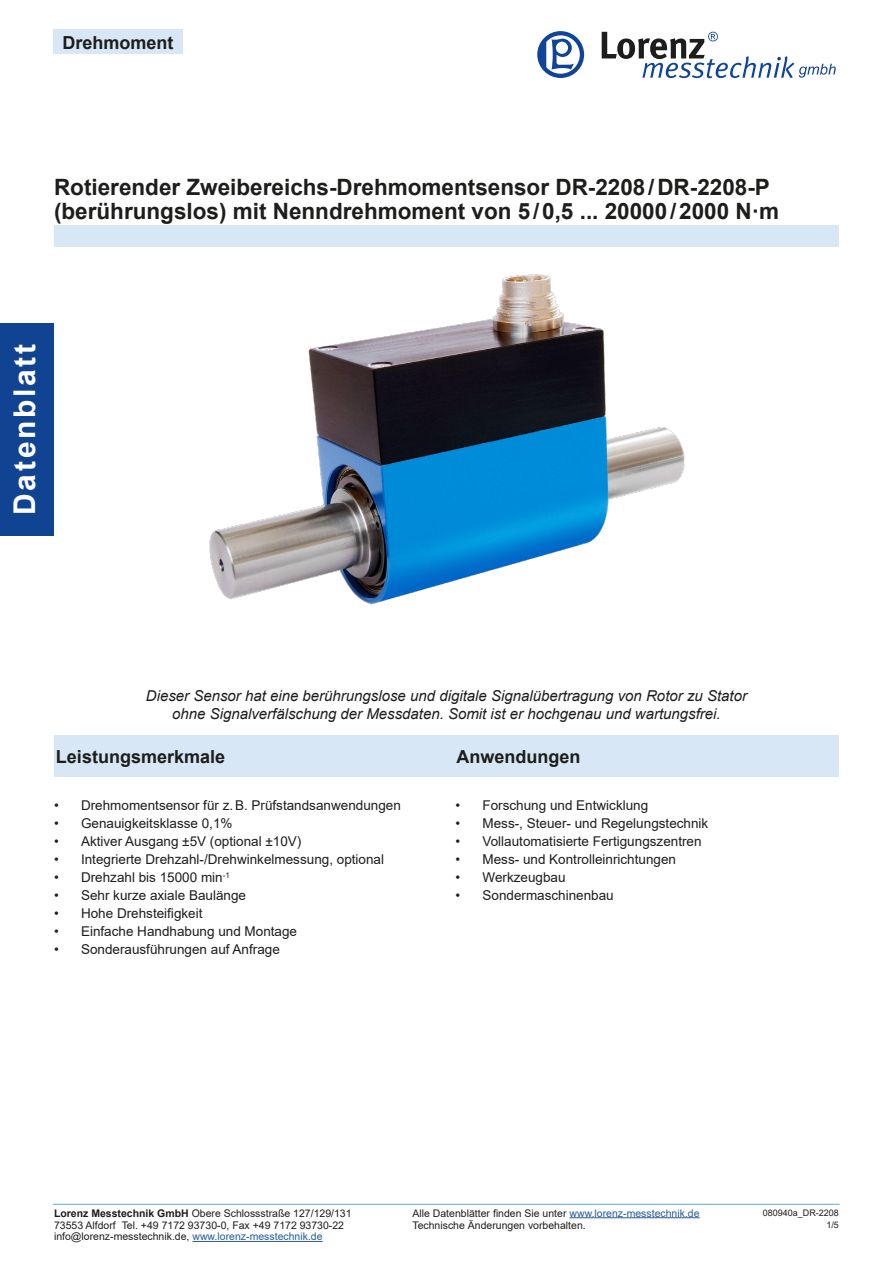
<style>
.page{position:relative;width:893px;height:1263px;background:#fff}
.page>*{position:absolute;margin:0;border:0;box-sizing:border-box;transform-origin:0 0}
.t1{font:700 30px "Arial";letter-spacing:.09em;color:#fff}
.t2{font:700 22.5px/24px "Arial";color:#1d1d1b}
.t3{font:700 18px "Arial";color:#1d1d1b}
.t4{font:italic 15px/18px "Arial";color:#1d1d1b;text-align:center}
.t5{font:13.5px "Arial";color:#1d1d1b}
.t6{font:10.5px/12.6px "Arial";color:#1d1d1b}
.t7{font:9px/12.6px "Arial";color:#1d1d1b;text-align:right}
.s1{font-weight:700}
.s2{color:#275b9b}
</style>
<div class="page">
<svg style="left:537px;top:31px;width:47px;height:47px"></svg>
<svg style="left:602px;top:32px;width:234px;height:46px"></svg>
<div style="left:0;top:323px;width:53px;height:213px;background:#104493"></div>
<hr style="left:192px;top:1241px;width:131px;height:1px;background:#275b9b">
<hr style="left:569px;top:1217px;width:131px;height:1px;background:#275b9b">
<hr style="left:53px;top:1204px;width:787px;height:1px;background:#6fb0e0">
<div style="left:53px;top:30px;width:130px;height:24px;background:#d8e7f6"></div>
<div style="left:54px;top:225px;width:785px;height:22px;background:#d8e7f6"></div>
<img style="left:209px;top:274px;width:476px;height:331px">
<div style="left:54px;top:736px;width:785px;height:41px;background:#d8e7f6"></div>
<h3 class="t3" style="left:63px;top:30px;width:113px">Drehmoment</h3>
<h2 class="t2" style="left:54px;top:176px;width:727px">Rotierender Zweibereichs-Drehmomentsensor DR-2208/DR-2208-P (berührungslos) mit Nenndrehmoment von 5/0,5 ... 20000/2000 N·m</h2>
<h1 class="t1" style="left:4px;top:515px;width:172px;rotate:-90deg">Datenblatt</h1>
<p class="t4" style="left:146px;top:687px;width:603px">Dieser Sensor hat eine berührungslose und digitale Signalübertragung von Rotor zu Stator ohne Signalverfälschung der Messdaten. Somit ist er hochgenau und wartungsfrei.</p>
<h3 class="t3" style="left:56px;top:744px;width:171px">Leistungsmerkmale</h3>
<h3 class="t3" style="left:456px;top:744px;width:126px">Anwendungen</h3>
<p class="t5" style="left:54px;top:796px;width:348px">• Drehmomentsensor für z.B. Prüfstandsanwendungen</p>
<p class="t5" style="left:54px;top:814px;width:180px">• Genauigkeitsklasse 0,1%</p>
<p class="t5" style="left:54px;top:832px;width:249px">• Aktiver Ausgang ±5V (optional ±10V)</p>
<p class="t5" style="left:54px;top:850px;width:332px">• Integrierte Drehzahl-/Drehwinkelmessung, optional</p>
<p class="t5" style="left:54px;top:868px;width:177px">• Drehzahl bis 15000 min<sup>-1</sup></p>
<p class="t5" style="left:54px;top:886px;width:194px">• Sehr kurze axiale Baulänge</p>
<p class="t5" style="left:54px;top:904px;width:150px">• Hohe Drehsteifigkeit</p>
<p class="t5" style="left:54px;top:922px;width:245px">• Einfache Handhabung und Montage</p>
<p class="t5" style="left:54px;top:940px;width:227px">• Sonderausführungen auf Anfrage</p>
<p class="t5" style="left:455px;top:796px;width:194px">• Forschung und Entwicklung</p>
<p class="t5" style="left:455px;top:814px;width:254px">• Mess-, Steuer- und Regelungstechnik</p>
<p class="t5" style="left:455px;top:832px;width:248px">• Vollautomatisierte Fertigungszentren</p>
<p class="t5" style="left:455px;top:850px;width:222px">• Mess- und Kontrolleinrichtungen</p>
<p class="t5" style="left:455px;top:868px;width:112px">• Werkzeugbau</p>
<p class="t5" style="left:455px;top:886px;width:160px">• Sondermaschinenbau</p>
<p class="t6" style="left:54px;top:1206px;width:299px"><span class="s1">Lorenz Messtechnik GmbH</span> Obere Schlossstraße 127/129/131<br>73553 Alfdorf Tel. +49 7172 93730-0, Fax +49 7172 93730-22</p>
<p class="t6" style="left:54px;top:1230px;width:270px">info@lorenz-messtechnik.de, <span class="s2">www.lorenz-messtechnik.de</span></p>
<p class="t6" style="left:412px;top:1206px;width:289px">Alle Datenblätter finden Sie unter <span class="s2">www.lorenz-messtechnik.de<br></span>Technische Änderungen vorbehalten.</p>
<p class="t7" style="left:763px;top:1206px;width:78px">080940a_DR-2208<br>1/5</p>
</div>
